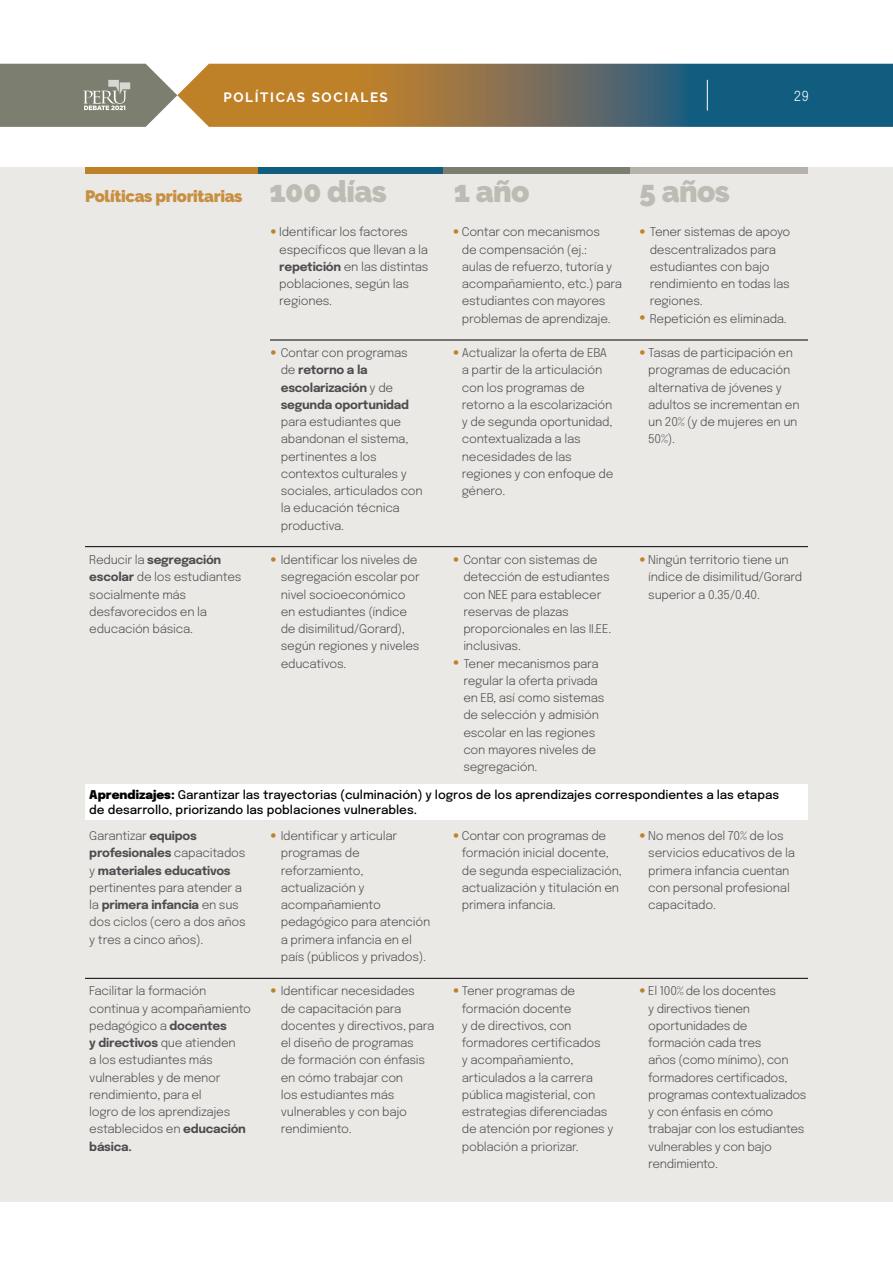
<style>
.page{position:relative;width:893px;height:1263px;background:#fff}
.page>*{position:absolute;margin:0;border:0;box-sizing:border-box;transform-origin:0 0}
.t1{font:900 30px "Raleway";letter-spacing:-.02em;color:#bdbcb4}
.t2{font:900 16.5px "Raleway";letter-spacing:-.02em;color:#c78f41}
.t3{font:300 13.8px "Epilogue";color:#fff}
.t4{font:700 13.5px "Raleway";letter-spacing:.12em;color:#fff}
.t5{font:300 12px/17.2px "Epilogue";letter-spacing:-.02em;color:#4d4d4f}
.t6{font:500 12px/14.4px "Epilogue";color:#000}
.t7{font:700 12px/17.2px "Epilogue";letter-spacing:-.02em;color:#4d4d4f}
.s1{font-size:30px;color:#bdbcb4}
.s2{font-weight:700}
.s3{font-family:"Helvetica Neue";font-weight:700;font-size:10.5px;color:#bf8128}
.s4{font-family:"Helvetica Neue";font-size:10.5px;color:#bf8128}
.s5{font-weight:300}
.s6{font-weight:900}
</style>
<div class="page">
<div style="left:0;top:167px;width:893px;height:1035px;background:#eae9e6"></div>
<hr style="left:85px;top:546px;width:723px;height:1px;background:#000">
<hr style="left:85px;top:978px;width:723px;height:1px;background:#000">
<div style="left:85px;top:784px;width:723px;height:36px;background:#fff"></div>
<div style="left:85px;top:167px;width:174px;height:7px;background:#bf8128"></div>
<div style="left:258px;top:167px;width:185px;height:7px;background:#105d80"></div>
<div style="left:443px;top:167px;width:187px;height:7px;background:#7c7e6f"></div>
<div style="left:630px;top:167px;width:178px;height:7px;background:#b4b2aa"></div>
<hr style="left:270px;top:340px;width:538px;height:1px;background:#000">
<svg style="left:0;top:64px;width:893px;height:63px;background:#757762"></svg>
<hr style="left:707px;top:80px;width:1px;height:31px;background:#fff">
<p class="t4" style="left:223px;top:89px;width:166px">POLÍTICAS SOCIALES</p>
<p class="t3" style="left:794px;top:86px;width:17px">29</p>
<h2 class="t2" style="left:85px;top:186px;width:303px">Políticas prioritarias <span class="s1">100 días</span></h2>
<h1 class="t1" style="left:454px;top:174px;width:77px">1 año</h1>
<h1 class="t1" style="left:639px;top:174px;width:92px">5 años</h1>
<p class="t5" style="left:89px;top:550px;width:154px">Reducir la <span class="s2">segregación escolar</span> de los estudiantes socialmente más desfavorecidos en la educación básica.</p>
<p class="t5" style="left:279px;top:223px;width:151px;text-indent:-9px"><span class="s3">●</span> Identificar los factores específicos que llevan a la <span class="s2">repetición</span> en las distintas poblaciones, según las regiones.</p>
<p class="t7" style="left:281px;top:343px;width:130px;text-indent:-10px"><span class="s4">●</span> <span class="s5">Contar con programas de</span> retorno a la escolarización <span class="s5">y de </span>segunda oportunidad</p>
<p class="t5" style="left:281px;top:412px;width:144px">para estudiantes que abandonan el sistema, pertinentes a los contextos culturales y sociales, articulados con la educación técnica productiva.</p>
<p class="t5" style="left:281px;top:550px;width:141px;text-indent:-10px"><span class="s3">●</span> Identificar los niveles de segregación escolar por nivel socioeconómico en estudiantes (índice de disimilitud/Gorard), según regiones y niveles educativos.</p>
<p class="t5" style="left:462px;top:223px;width:162px;text-indent:-9px"><span class="s3">●</span> Contar con mecanismos<br>de compensación (ej.:<br>aulas de refuerzo, tutoría y acompañamiento, etc.) para estudiantes con mayores problemas de aprendizaje.</p>
<p class="t5" style="left:462px;top:343px;width:153px;text-indent:-9px"><span class="s3">●</span> Actualizar la oferta de EBA a partir de la articulación con los programas de retorno a la escolarización y de segunda oportunidad, contextualizada a las necesidades de las regiones y con enfoque de género.</p>
<p class="t5" style="left:650px;top:223px;width:142px;text-indent:-10px"><span class="s3">●</span> Tener sistemas de apoyo descentralizados para estudiantes con bajo rendimiento en todas las regiones.</p>
<p class="t5" style="left:639px;top:309px;width:149px"><span class="s3">●</span> Repetición es eliminada.</p>
<p class="t5" style="left:648px;top:343px;width:153px;text-indent:-9px"><span class="s3">●</span> Tasas de participación en programas de educación alternativa de jóvenes y adultos se incrementan en un 20% (y de mujeres en un<br>50%).</p>
<p class="t5" style="left:463px;top:550px;width:150px;text-indent:-10px"><span class="s3">●</span> Contar con sistemas de detección de estudiantes con NEE para establecer reservas de plazas proporcionales en las II.EE. inclusivas.</p>
<p class="t5" style="left:463px;top:654px;width:143px;text-indent:-10px"><span class="s3">●</span> Tener mecanismos para regular la oferta privada en EB, así como sistemas de selección y admisión escolar en las regiones con mayores niveles de segregación.</p>
<p class="t5" style="left:648px;top:550px;width:156px;text-indent:-9px"><span class="s3">●</span> Ningún territorio tiene un índice de disimilitud/Gorard superior a 0.35/0.40.</p>
<p class="t6" style="left:89px;top:787px;width:691px"><span class="s6">Aprendizajes:</span> Garantizar las trayectorias (culminación) y logros de los aprendizajes correspondientes a las etapas de desarrollo, priorizando las poblaciones vulnerables.</p>
<p class="t5" style="left:89px;top:826px;width:158px">Garantizar <span class="s2">equipos profesionales</span> capacitados y <span class="s2">materiales educativos </span>pertinentes para atender a la <span class="s2">primera infancia</span> en sus dos ciclos (cero a dos años y tres a cinco años).</p>
<p class="t5" style="left:89px;top:982px;width:163px">Facilitar la formación continua y acompañamiento pedagógico a <span class="s2">docentes<br>y directivos</span> que atienden<br>a los estudiantes más vulnerables y de menor rendimiento, para el<br>logro de los aprendizajes establecidos en <span class="s2">educación básica.</span></p>
<p class="t5" style="left:281px;top:826px;width:151px;text-indent:-10px"><span class="s3">●</span> Identificar y articular programas de reforzamiento, actualización y acompañamiento pedagógico para atención a primera infancia en el país (públicos y privados).</p>
<p class="t5" style="left:281px;top:982px;width:155px;text-indent:-10px"><span class="s3">●</span> Identificar necesidades<br>de capacitación para docentes y directivos, para el diseño de programas<br>de formación con énfasis en cómo trabajar con<br>los estudiantes más vulnerables y con bajo rendimiento.</p>
<p class="t5" style="left:462px;top:826px;width:162px;text-indent:-9px"><span class="s3">●</span> Contar con programas de formación inicial docente, de segunda especialización, actualización y titulación en primera infancia.</p>
<p class="t5" style="left:648px;top:826px;width:148px;text-indent:-9px"><span class="s3">●</span> No menos del 70% de los servicios educativos de la primera infancia cuentan con personal profesional capacitado.</p>
<p class="t5" style="left:462px;top:982px;width:153px;text-indent:-9px"><span class="s3">●</span> Tener programas de formación docente<br>y de directivos, con formadores certificados<br>y acompañamiento, articulados a la carrera pública magisterial, con estrategias diferenciadas de atención por regiones y población a priorizar.</p>
<p class="t5" style="left:648px;top:982px;width:160px;text-indent:-9px"><span class="s3">●</span> El 100% de los docentes<br>y directivos tienen oportunidades de formación cada tres<br>años (como mínimo), con formadores certificados, programas contextualizados y con énfasis en cómo trabajar con los estudiantes vulnerables y con bajo rendimiento.</p>
</div>
